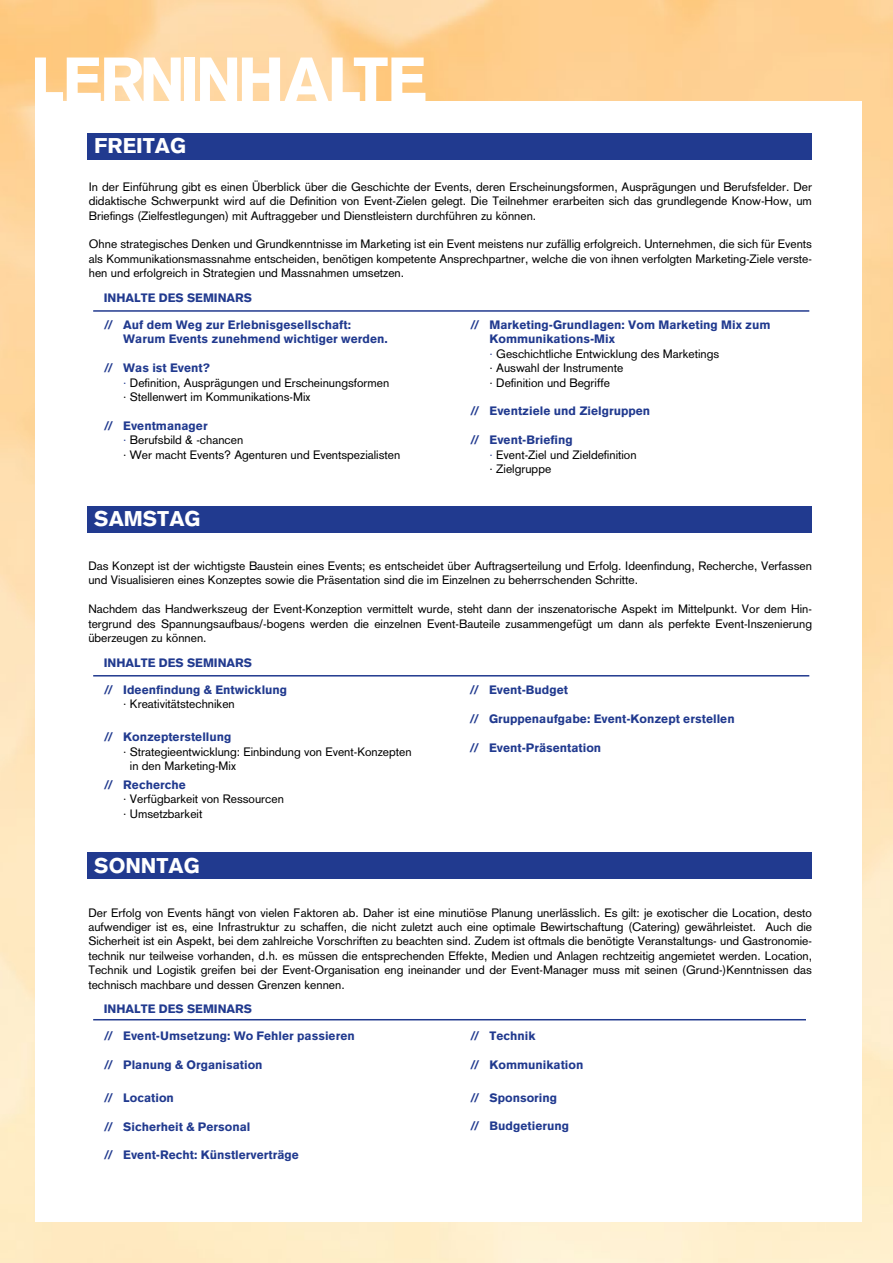
<style>
.page{position:relative;width:893px;height:1263px;background:#fff}
.page>*{position:absolute;margin:0;border:0;box-sizing:border-box;transform-origin:0 0}
.t1{font:900 61.5px "Akzidenz Grotesk";letter-spacing:-.05em;color:#fff}
.t2{font:900 21px "Akzidenz Grotesk";color:#fff}
.t3{font:12px/14.4px "Akzidenz Grotesk";color:#000}
.t4{font:900 12px/14.4px "Akzidenz Grotesk";color:#213a8f}
.s1{font-weight:900;color:#213a8f}
.s2{color:#213a8f}
</style>
<div class="page">
<div style="left:88px;top:133px;width:724px;height:27px;background:#213a8f"></div>
<div style="left:88px;top:506px;width:724px;height:26px;background:#213a8f"></div>
<hr style="left:93px;top:675px;width:716px;height:1px;background:#213a8f">
<hr style="left:93px;top:310px;width:716px;height:2px;background:#213a8f">
<div style="left:88px;top:852px;width:724px;height:27px;background:#213a8f"></div>
<hr style="left:93px;top:1019px;width:713px;height:1px;background:#213a8f">
<h1 class="t1" style="left:31px;top:43px;width:398px">LERNINHALTE</h1>
<h2 class="t2" style="left:94px;top:133px;width:93px">FREITAG</h2>
<p class="t3" style="left:89px;top:179px;width:725px;text-align:justify">In der Einführung gibt es einen Überblick über die Geschichte der Events, deren Erscheinungsformen, Ausprägungen und Berufsfelder. Der didaktische Schwerpunkt wird auf die Definition von Event-Zielen gelegt. Die Teilnehmer erarbeiten sich das grundlegende Know-How, um Briefings (Zielfestlegungen) mit Auftraggeber und Dienstleistern durchführen zu können.</p>
<p class="t3" style="left:89px;top:237px;width:725px;text-align:justify">Ohne strategisches Denken und Grundkenntnisse im Marketing ist ein Event meistens nur zufällig erfolgreich. Unternehmen, die sich für Events als Kommunikationsmassnahme entscheiden, benötigen kompetente Ansprechpartner, welche die von ihnen verfolgten Marketing-Ziele verste&shy;hen und erfolgreich in Strategien und Massnahmen umsetzen.</p>
<p class="t4" style="left:104px;top:290px;width:150px">INHALTE DES SEMINARS</p>
<p class="t4" style="left:123px;top:317px;width:266px;text-indent:-20px">// Auf dem Weg zur Erlebnisgesellschaft:<br>Warum Events zunehmend wichtiger werden.</p>
<p class="t3" style="left:123px;top:361px;width:268px;text-indent:-20px"><span class="s1">// Was ist Event?<br></span><span class="s2">·</span> Definition, Ausprägungen und Erscheinungsformen · Stellenwert im Kommunikations-Mix</p>
<p class="t3" style="left:123px;top:418px;width:278px;text-indent:-20px"><span class="s1">// Eventmanager<br></span><span class="s2">·</span> Berufsbild &amp; -chancen<br>· Wer macht Events? Agenturen und Eventspezialisten</p>
<p class="t3" style="left:490px;top:318px;width:282px;text-indent:-20px"><span class="s1">// Marketing-Grundlagen: Vom Marketing Mix zum Kommunikations-Mix<br></span><span class="s2">·</span> Geschichtliche Entwicklung des Marketings<br>· Auswahl der Instrumente<br>· Definition und Begriffe</p>
<p class="t4" style="left:470px;top:404px;width:182px">// Eventziele und Zielgruppen</p>
<p class="t3" style="left:490px;top:433px;width:148px;text-indent:-20px"><span class="s1">// Event-Briefing<br></span><span class="s2">·</span> Event-Ziel und Zieldefinition · Zielgruppe</p>
<h2 class="t2" style="left:94px;top:506px;width:108px">SAMSTAG</h2>
<p class="t3" style="left:88px;top:558px;width:725px">Das Konzept ist der wichtigste Baustein eines Events; es entscheidet über Auftragserteilung und Erfolg. Ideenfindung, Recherche, Verfassen und Visualisieren eines Konzeptes sowie die Präsentation sind die im Einzelnen zu beherrschenden Schritte.</p>
<p class="t3" style="left:88px;top:602px;width:725px;text-align:justify">Nachdem das Handwerkszeug der Event-Konzeption vermittelt wurde, steht dann der inszenatorische Aspekt im Mittelpunkt. Vor dem Hin&shy;tergrund des Spannungsaufbaus/-bogens werden die einzelnen Event-Bauteile zusammengefügt um dann als perfekte Event-Inszenierung überzeugen zu können.</p>
<p class="t4" style="left:104px;top:655px;width:150px">INHALTE DES SEMINARS</p>
<p class="t4" style="left:104px;top:682px;width:185px">// Ideenfindung &amp; Entwicklung</p>
<p class="t3" style="left:123px;top:697px;width:113px">· Kreativitätstechniken</p>
<p class="t4" style="left:104px;top:730px;width:129px">// Konzepterstellung</p>
<p class="t3" style="left:130px;top:744px;width:283px;text-indent:-7px">· Strategieentwicklung: Einbindung von Event-Konzepten in den Marketing-Mix</p>
<p class="t4" style="left:104px;top:777px;width:84px">// Recherche</p>
<p class="t3" style="left:123px;top:792px;width:162px">· Verfügbarkeit von Ressourcen · Umsetzbarkeit</p>
<p class="t4" style="left:469px;top:682px;width:100px">// Event-Budget</p>
<p class="t4" style="left:469px;top:711px;width:267px">// Gruppenaufgabe: Event-Konzept erstellen</p>
<p class="t4" style="left:469px;top:740px;width:133px">// Event-Präsentation</p>
<h2 class="t2" style="left:94px;top:853px;width:107px">SONNTAG</h2>
<p class="t3" style="left:88px;top:905px;width:725px;text-align:justify">Der Erfolg von Events hängt von vielen Faktoren ab. Daher ist eine minutiöse Planung unerlässlich. Es gilt: je exotischer die Location, desto aufwendiger ist es, eine Infrastruktur zu schaffen, die nicht zuletzt auch eine optimale Bewirtschaftung (Catering) gewährleistet. Auch die Sicherheit ist ein Aspekt, bei dem zahlreiche Vorschriften zu beachten sind. Zudem ist oftmals die benötigte Veranstaltungs- und Gastronomie&shy;technik nur teilweise vorhanden, d.h. es müssen die entsprechenden Effekte, Medien und Anlagen rechtzeitig angemietet werden. Location, Technik und Logistik greifen bei der Event-Organisation eng ineinander und der Event-Manager muss mit seinen (Grund-)Kenntnissen das technisch machbare und dessen Grenzen kennen.</p>
<p class="t4" style="left:104px;top:1001px;width:150px">INHALTE DES SEMINARS</p>
<p class="t4" style="left:104px;top:1028px;width:253px">// Event-Umsetzung: Wo Fehler passieren</p>
<p class="t4" style="left:104px;top:1057px;width:160px">// Planung &amp; Organisation</p>
<p class="t4" style="left:104px;top:1090px;width:72px">// Location</p>
<p class="t4" style="left:104px;top:1119px;width:148px">// Sicherheit &amp; Personal</p>
<p class="t4" style="left:104px;top:1148px;width:197px">// Event-Recht: Künstlerverträge</p>
<p class="t4" style="left:470px;top:1028px;width:67px">// Technik</p>
<p class="t4" style="left:470px;top:1057px;width:115px">// Kommunikation</p>
<p class="t4" style="left:470px;top:1090px;width:89px">// Sponsoring</p>
<p class="t4" style="left:470px;top:1119px;width:101px">// Budgetierung</p>
</div>
